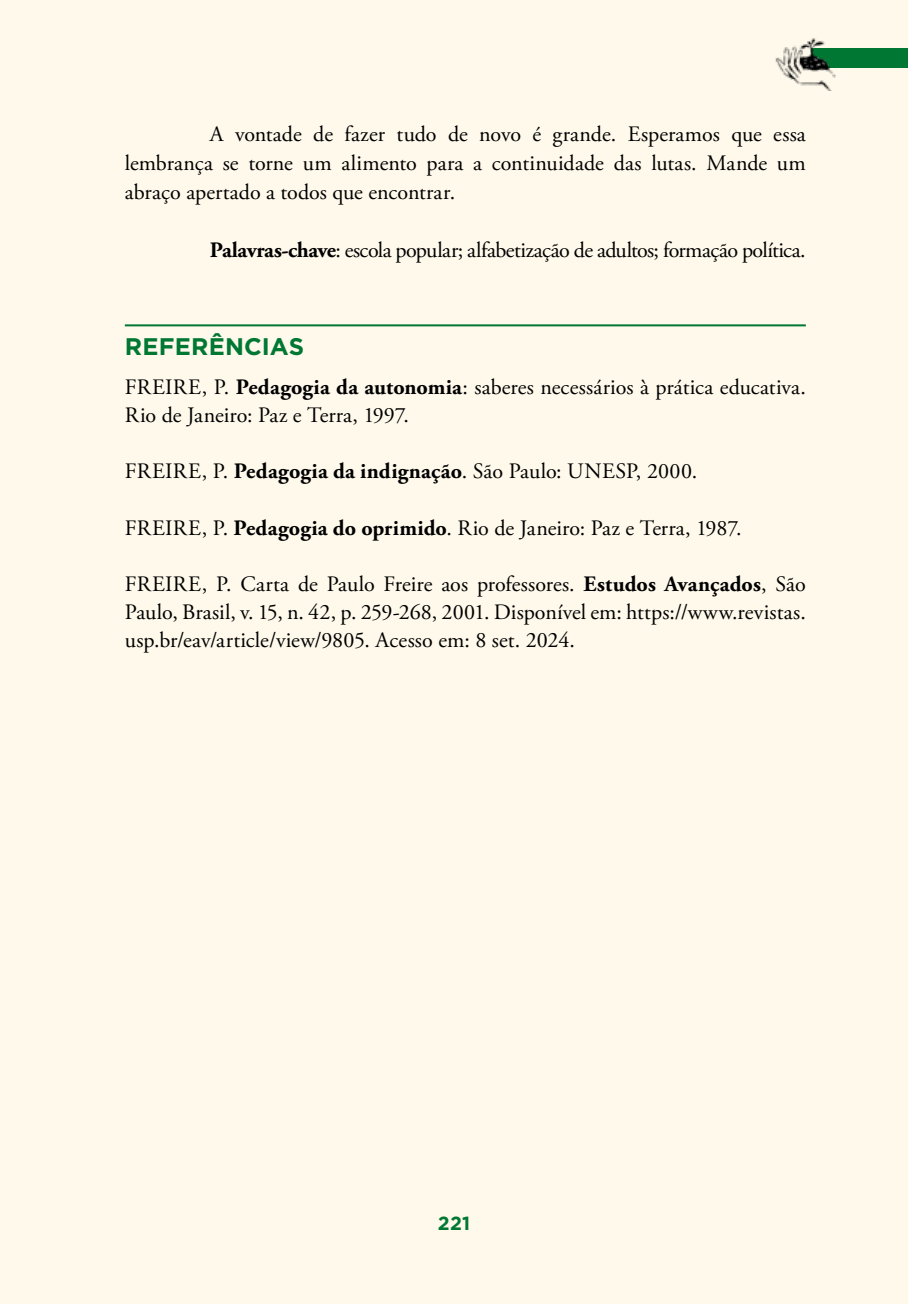
<style>
.page{position:relative;width:908px;height:1304px;background:#fff}
.page>*{position:absolute;margin:0;border:0;box-sizing:border-box;transform-origin:0 0}
.t1{font:700 24px "Gotham";letter-spacing:.01em;color:#007732}
.t2{font:22px/28px "Adobe Garamond Pro";color:#000;text-align:justify}
.t3{font:22px "Adobe Garamond Pro";letter-spacing:-.025em;color:#000}
.t4{font:700 19px "Gotham";color:#007732}
.s1{font-weight:700}
</style>
<div class="page">
<div style="left:1px;top:0;width:906px;height:1304px;background:#fef9eb"></div>
<svg style="left:0;top:0;width:1px;height:1304px"></svg>
<div style="left:811px;top:48px;width:96px;height:20px;background:#007732"></div>
<img style="left:772px;top:30px;width:67px;height:60px">
<hr style="left:125px;top:324px;width:680px;height:2px;background:#007732">
<p class="t2" style="left:125px;top:120px;width:682px;line-height:29px;text-indent:85px">A vontade de fazer tudo de novo é grande. Esperamos que essa lembrança se torne um alimento para a continuidade das lutas. Mande um abraço apertado a todos que encontrar.</p>
<p class="t3" style="left:210px;top:236px;width:597px"><span class="s1">Palavras-chave</span>: escola popular; alfabetização de adultos; formação política.</p>
<p class="t1" style="left:125px;top:332px;width:181px">REFERÊNCIAS</p>
<p class="t2" style="left:125px;top:374px;width:682px">FREIRE, P. <span class="s1">Pedagogia da autonomia</span>: saberes necessários à prática educativa.<br>Rio de Janeiro: Paz e Terra, 1997.</p>
<p class="t2" style="left:125px;top:458px;width:573px">FREIRE, P. <span class="s1">Pedagogia da indignação</span>. São Paulo: UNESP, 2000.</p>
<p class="t2" style="left:125px;top:515px;width:618px">FREIRE, P. <span class="s1">Pedagogia do oprimido</span>. Rio de Janeiro: Paz e Terra, 1987.</p>
<p class="t2" style="left:125px;top:571px;width:682px">FREIRE, P. Carta de Paulo Freire aos professores. <span class="s1">Estudos Avançados</span>, São Paulo, Brasil, v. 15, n. 42, p. 259-268, 2001. Disponível em: https://www.revistas. usp.br/eav/article/view/9805. Acesso em: 8 set. 2024.</p>
<p class="t4" style="left:437px;top:1212px;width:34px">221</p>
</div>
